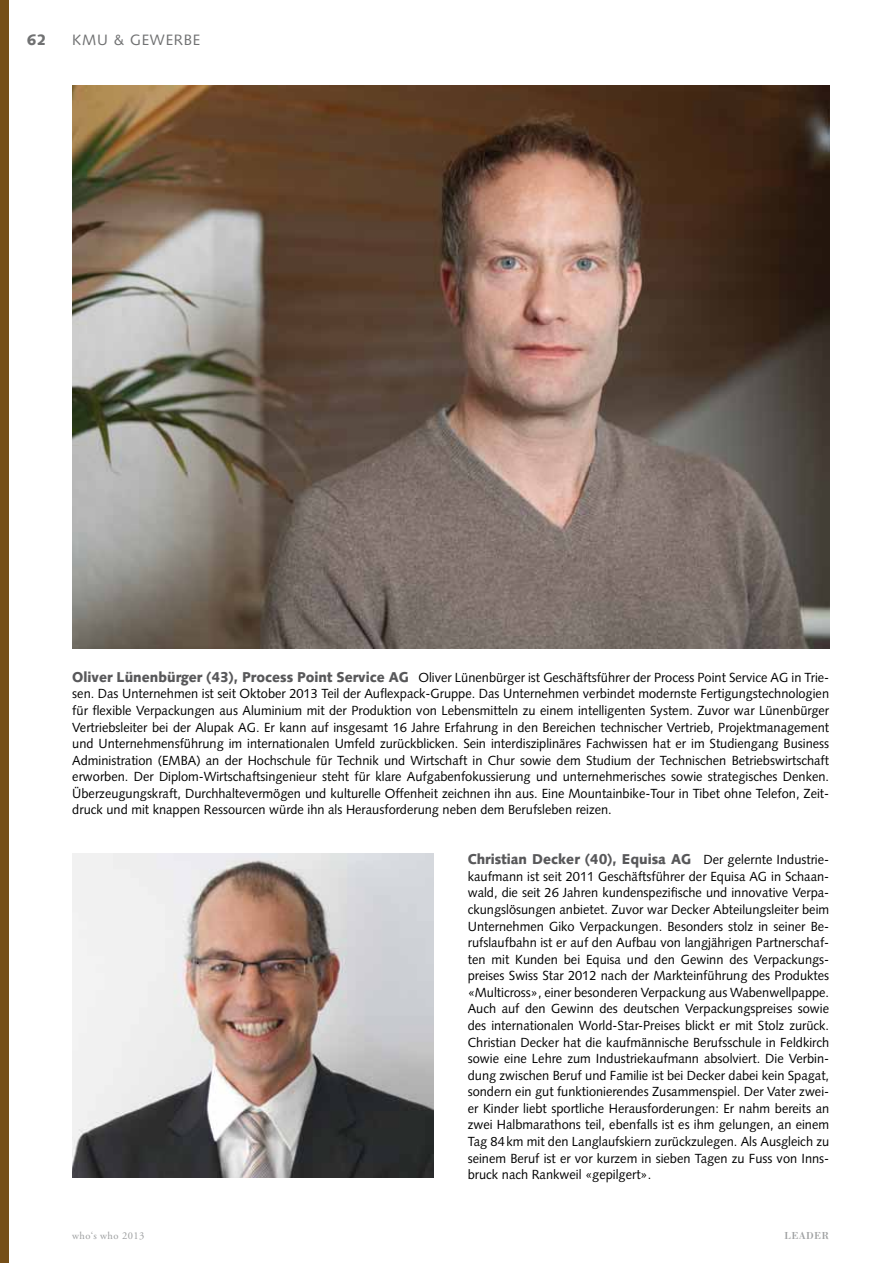
<style>
.page{position:relative;width:893px;height:1263px;background:#fff}
.page>*{position:absolute;margin:0;border:0;box-sizing:border-box;transform-origin:0 0}
.t1{font:15px "Syntax";letter-spacing:.05em;color:#707172}
.t2{font:900 15px "Syntax";color:#707172}
.t3{font:900 14.25px "Syntax";color:#58585a;scale:.95 1}
.t4{font:13.2px/16.6px "Syntax";color:#000;text-align:justify}
.t5{font:10.5px "Adobe Garamond Pro";letter-spacing:.04em;color:#9c9e9f}
.t6{font:10.5px "Bodoni";letter-spacing:.04em;color:#9c9e9f}
.s1{font-weight:900;font-size:14.25px;color:#58585a}
.s2{font-weight:400;font-size:13.2px;color:#000}
</style>
<div class="page">
<div style="left:0;top:0;width:9px;height:1263px;background:#754e17"></div>
<img style="left:72px;top:854px;width:362px;height:324px">
<img style="left:72px;top:85px;width:757px;height:564px">
<p class="t2" style="left:27px;top:31px;width:21px">62</p>
<p class="t1" style="left:72px;top:31px;width:130px">KMU &amp; GEWERBE</p>
<p class="t4" style="left:72px;top:669px;width:758px"><span class="s1">Oliver Lünenbürger (43), Process Point Service AG</span> Oliver Lünenbürger ist Geschäftsführer der Process Point Service AG in Trie&shy;sen. Das Unternehmen ist seit Oktober 2013 Teil der Auflexpack-Gruppe. Das Unternehmen verbindet modernste Fertigungstechnologien für flexible Verpackungen aus Aluminium mit der Produktion von Lebensmitteln zu einem intelligenten System. Zuvor war Lünenbürger Vertriebsleiter bei der Alupak AG. Er kann auf insgesamt 16 Jahre Erfahrung in den Bereichen technischer Vertrieb, Projektmanagement und Unternehmensführung im internationalen Umfeld zurückblicken. Sein interdisziplinäres Fachwissen hat er im Studiengang Business Administration (EMBA) an der Hochschule für Technik und Wirtschaft in Chur sowie dem Studium der Technischen Betriebswirtschaft erworben. Der Diplom-Wirtschaftsingenieur steht für klare Aufgabenfokussierung und unternehmerisches sowie strategisches Denken.<br>Überzeugungskraft, Durchhaltevermögen und kulturelle Offenheit zeichnen ihn aus. Eine Mountainbike-Tour in Tibet ohne Telefon, Zeit&shy;druck und mit knappen Ressourcen würde ihn als Herausforderung neben dem Berufsleben reizen.</p>
<p class="t3" style="left:468px;top:851px;width:382px">Christian Decker (40), Equisa AG <span class="s2">Der gelernte Industrie-</span></p>
<p class="t4" style="left:468px;top:868px;width:363px">kaufmann ist seit 2011 Geschäftsführer der Equisa AG in Schaan&shy;wald, die seit 26 Jahren kundenspezifische und innovative Verpa&shy;ckungslösungen anbietet. Zuvor war Decker Abteilungsleiter beim Unternehmen Giko Verpackungen. Besonders stolz in seiner Be&shy;rufslaufbahn ist er auf den Aufbau von langjährigen Partnerschaf&shy;ten mit Kunden bei Equisa und den Gewinn des Verpackungs&shy;preises Swiss Star 2012 nach der Markteinführung des Produktes «Multicross», einer besonderen Verpackung aus Wabenwellpappe.<br>Auch auf den Gewinn des deutschen Verpackungspreises sowie des internationalen World-Star-Preises blickt er mit Stolz zurück.<br>Christian Decker hat die kaufmännische Berufsschule in Feldkirch sowie eine Lehre zum Industriekaufmann absolviert. Die Verbin&shy;dung zwischen Beruf und Familie ist bei Decker dabei kein Spagat, sondern ein gut funktionierendes Zusammenspiel. Der Vater zwei&shy;er Kinder liebt sportliche Herausforderungen: Er nahm bereits an zwei Halbmarathons teil, ebenfalls ist es ihm gelungen, an einem Tag 84km mit den Langlaufskiern zurückzulegen. Als Ausgleich zu seinem Beruf ist er vor kurzem in sieben Tagen zu Fuss von Inns&shy;bruck nach Rankweil «gepilgert».</p>
<p class="t5" style="left:72px;top:1229px;width:74px">who‘s who 2013</p>
<p class="t6" style="left:784px;top:1229px;width:46px">LEADER</p>
</div>
